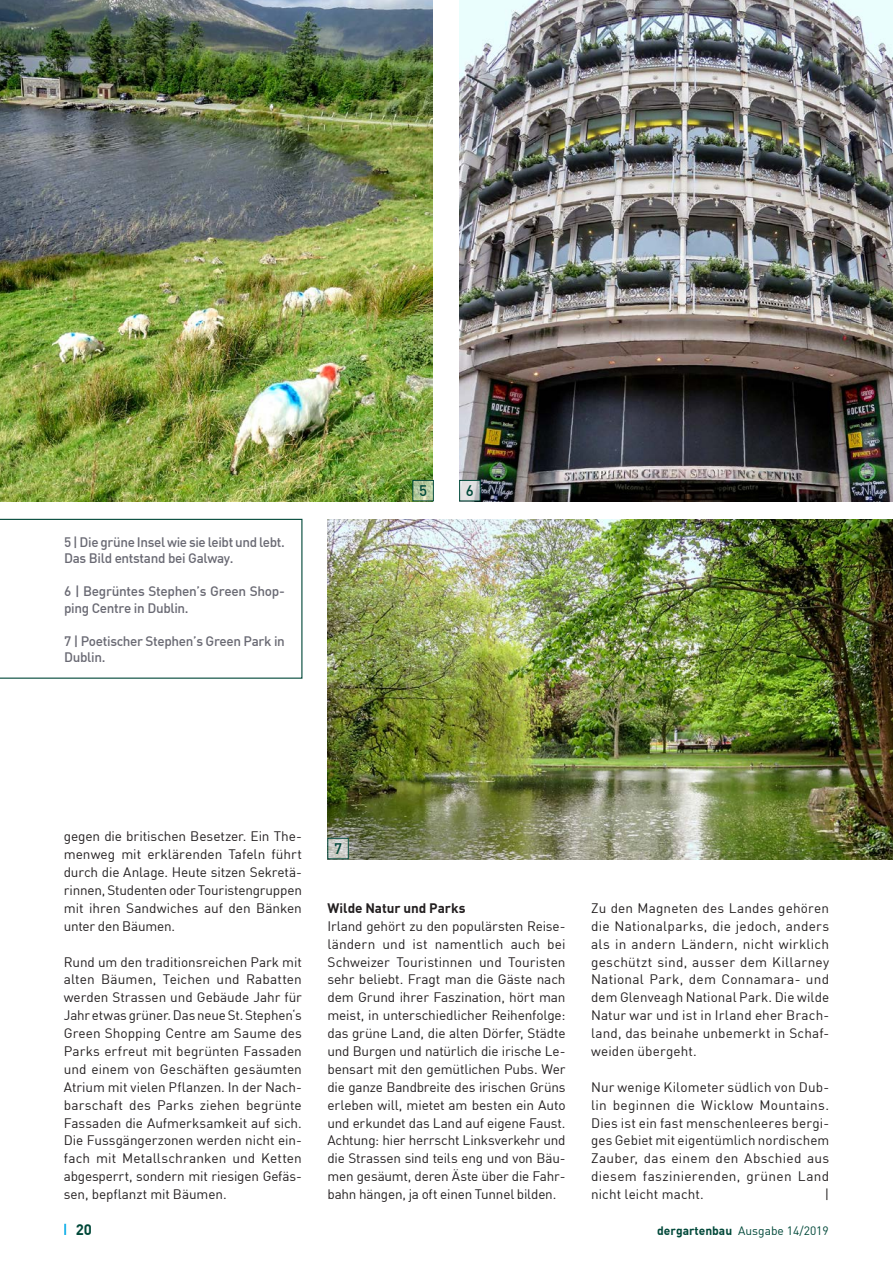
<style>
.page{position:relative;width:893px;height:1263px;background:#fff}
.page>*{position:absolute;margin:0;border:0;box-sizing:border-box;transform-origin:0 0}
.t1{font:500 15px "DIN Offc Pro";color:#004839}
.t2{font:700 15px "DIN Offc Pro";color:#004839}
.t3{font:13.5px/17.9px "DIN Offc Pro";color:#231f20;text-align:justify}
.t4{font:500 13.5px/16.5px "DIN Offc Pro";letter-spacing:-.025em;color:#696973}
.t5{font:700 13.5px "DIN Offc Pro";color:#231f20}
.t6{font:12px "DIN Offc Pro";color:#004839}
.s1{font-weight:700}
</style>
<div class="page">
<svg style="left:64px;top:1224px;width:2px;height:11px"></svg>
<img style="left:0;top:0;width:433px;height:501px">
<img style="left:459px;top:0;width:434px;height:501px">
<svg style="left:414px;top:482px;width:18px;height:17px"></svg>
<div style="left:412px;top:480px;width:22px;height:21px;border:1px solid #004839"></div>
<svg style="left:461px;top:482px;width:17px;height:17px"></svg>
<div style="left:459px;top:480px;width:21px;height:21px;border:1px solid #004839"></div>
<img style="left:327px;top:519px;width:566px;height:340px">
<svg style="left:0;top:519px;width:302px;height:160px"></svg>
<svg style="left:329px;top:840px;width:18px;height:17px"></svg>
<div style="left:327px;top:838px;width:22px;height:21px;border:1px solid #004839"></div>
<p class="t4" style="left:64px;top:532px;width:222px">5 | Die grüne Insel wie sie leibt und lebt.<br>Das Bild entstand bei Galway.</p>
<p class="t4" style="left:64px;top:581px;width:222px">6 | Begrüntes Stephen’s Green Shop&shy;ping Centre in Dublin.</p>
<p class="t4" style="left:64px;top:631px;width:222px">7 | Poetischer Stephen’s Green Park in<br>Dublin.</p>
<p class="t1" style="left:419px;top:479px;width:9px">5</p>
<p class="t1" style="left:466px;top:479px;width:9px">6</p>
<p class="t3" style="left:64px;top:826px;width:240px">gegen die britischen Besetzer. Ein The&shy;menweg mit erklärenden Tafeln führt durch die Anlage. Heute sitzen Sekretä&shy;rinnen, Studenten oder Touristengruppen mit ihren Sandwiches auf den Bänken unter den Bäumen.</p>
<p class="t3" style="left:64px;top:951px;width:240px">Rund um den traditionsreichen Park mit alten Bäumen, Teichen und Rabatten werden Strassen und Gebäude Jahr für Jahr etwas grüner. Das neue St. Stephen‘s Green Shopping Centre am Saume des Parks erfreut mit begrünten Fassaden und einem von Geschäften gesäumten Atrium mit vielen Pflanzen. In der Nach&shy;barschaft des Parks ziehen begrünte Fassaden die Aufmerksamkeit auf sich.<br>Die Fussgängerzonen werden nicht ein&shy;fach mit Metallschranken und Ketten abgesperrt, sondern mit riesigen Gefäs&shy;sen, bepflanzt mit Bäumen.</p>
<p class="t1" style="left:334px;top:836px;width:9px">7</p>
<p class="t5" style="left:327px;top:897px;width:140px">Wilde Natur und Parks</p>
<p class="t3" style="left:327px;top:915px;width:240px">Irland gehört zu den populärsten Reise&shy;ländern und ist namentlich auch bei Schweizer Touristinnen und Touristen sehr beliebt. Fragt man die Gäste nach dem Grund ihrer Faszination, hört man meist, in unterschiedlicher Reihenfolge: das grüne Land, die alten Dörfer, Städte und Burgen und natürlich die irische Le&shy;bensart mit den gemütlichen Pubs. Wer die ganze Bandbreite des irischen Grüns erleben will, mietet am besten ein Auto und erkundet das Land auf eigene Faust.<br>Achtung: hier herrscht Linksverkehr und die Strassen sind teils eng und von Bäu&shy;men gesäumt, deren Äste über die Fahr&shy;bahn hängen, ja oft einen Tunnel bilden.</p>
<p class="t3" style="left:591px;top:898px;width:240px">Zu den Magneten des Landes gehören die Nationalparks, die jedoch, anders als in andern Ländern, nicht wirklich geschützt sind, ausser dem Killarney National Park, dem Connamara- und dem Glenveagh National Park. Die wilde Natur war und ist in Irland eher Brach&shy;land, das beinahe unbemerkt in Schaf&shy;weiden übergeht.</p>
<p class="t3" style="left:591px;top:1077px;width:240px">Nur wenige Kilometer südlich von Dub&shy;lin beginnen die Wicklow Mountains.<br>Dies ist ein fast menschenleeres bergi&shy;ges Gebiet mit eigentümlich nordischem Zauber, das einem den Abschied aus diesem faszinierenden, grünen Land nicht leicht macht.</p>
<p class="t3" style="left:825px;top:1184px;width:6px">|</p>
<p class="t2" style="left:76px;top:1217px;width:18px">20</p>
<p class="t6" style="left:657px;top:1221px;width:173px"><span class="s1">dergartenbau</span> Ausgabe 14/2019</p>
</div>
